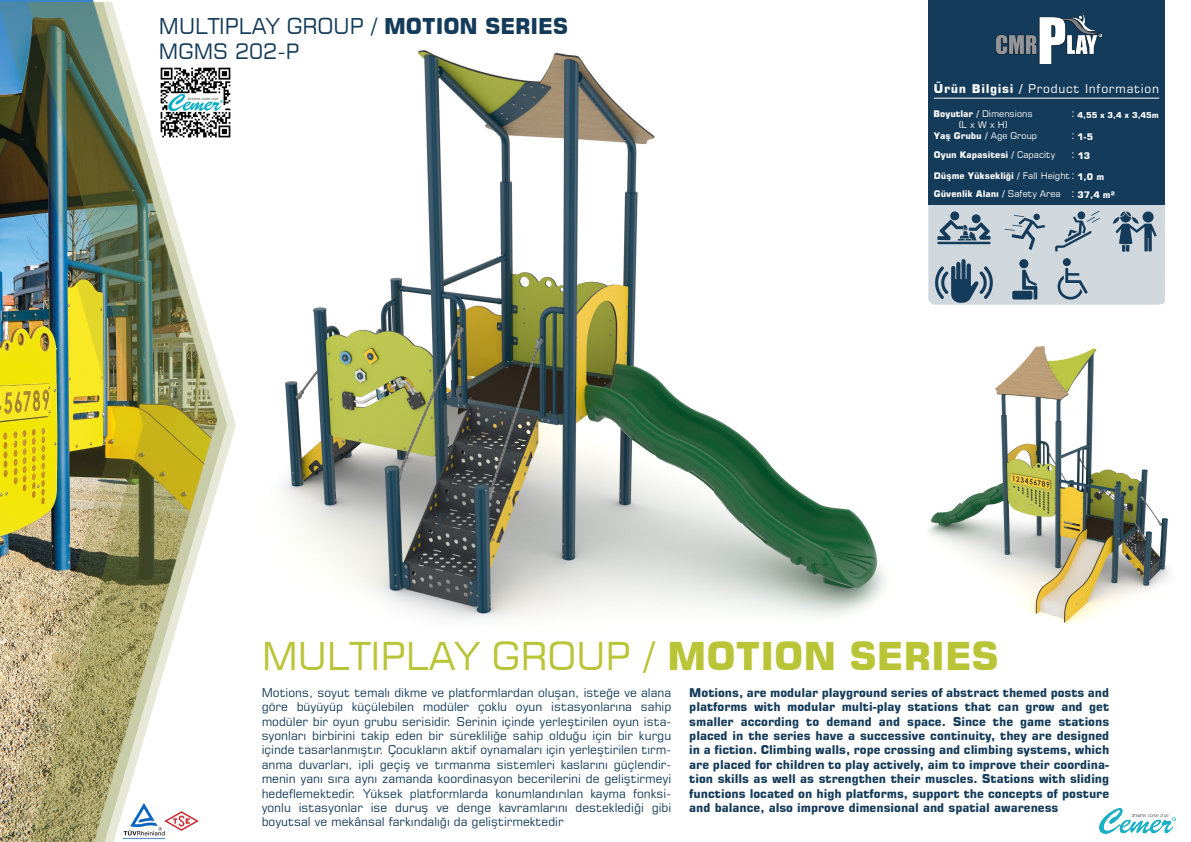
<style>
.page{position:relative;width:1191px;height:842px;background:#fff}
.page>*{position:absolute;margin:0;border:0;box-sizing:border-box;transform-origin:0 0}
.t1{font:38.2px "Square 721 BT";color:#bac437}
.t2{font:21.7px "Square 721 BT";color:#143b59}
.t3{font:21px "Square 721 BT";color:#143b59}
.t4{font:12px/14.4px "Square 721 BT";color:#143b59;text-align:justify}
.t5{font:700 12px/14.4px "Square 721 BT";color:#143b59;text-align:justify}
.t6{font:12px "Square 721 BT";letter-spacing:.055em;color:#fff}
.t7{font:11px/21.3px "Square 721 BT";color:#fff}
.t8{font:700 9px/19.7px "Square 721 BT";color:#fff}
.t9{font:9px/10.8px "Square 721 BT";color:#fff;text-align:center}
.t10{font:700 8px "Square 721 BT";color:#fff}
.s1{font-weight:700}
.s2{font-weight:400}
</style>
<div class="page">
<img style="left:283px;top:50px;width:602px;height:569px">
<img style="left:0;top:2px;width:236px;height:840px">
<img style="left:28px;top:2px;width:199px;height:840px">
<div style="left:928px;top:0;width:236px;height:204px;background:#143b59"></div>
<img style="left:996px;top:13px;width:105px;height:51px">
<img style="left:1099px;top:808px;width:76px;height:25px">
<hr style="left:934px;top:98px;width:225px;height:1px;background:#fff">
<svg style="left:928px;top:204px;width:237px;height:101px;background:#afbcc6"></svg>
<img style="left:123px;top:803px;width:39px;height:36px">
<img style="left:162px;top:801px;width:40px;height:40px">
<img style="left:155px;top:63px;width:80px;height:80px">
<img style="left:928px;top:346px;width:241px;height:278px">
<h2 class="t2" style="left:159px;top:13px;width:410px">MULTIPLAY GROUP / <span class="s1">MOTION SERIES</span></h2>
<h3 class="t3" style="left:159px;top:38px;width:142px">MGMS 202-P</h3>
<p class="t6" style="left:934px;top:81px;width:227px"><span class="s1">Ürün Bilgisi /</span> Product Information</p>
<p class="t9" style="left:933px;top:109px;width:101px"><span class="s1">Boyutlar /</span> Dimensions (L x W x H)</p>
<p class="t7" style="left:1071px;top:103px;width:5px">: :</p>
<p class="t7" style="left:1071px;top:144px;width:5px;line-height:20.6px">: :</p>
<p class="t7" style="left:1071px;top:183px;width:5px">:</p>
<p class="t10" style="left:1077px;top:111px;width:83px">4,55 x 3,4 x 3,45m</p>
<p class="t8" style="left:1077px;top:127px;width:17px">1-5<br>13</p>
<p class="t8" style="left:1077px;top:168px;width:39px;line-height:18.4px">1,0 m<br>37,4 m²</p>
<p class="t8" style="left:934px;top:126px;width:123px">Yaş Grubu / <span class="s2">Age Group<br></span>Oyun Kapasitesi / <span class="s2">Capacity</span></p>
<p class="t8" style="left:934px;top:167px;width:138px;line-height:18.4px">Düşme Yüksekliği / <span class="s2">Fall Height<br></span>Güvenlik Alanı / <span class="s2">Safety Area</span></p>
<h1 class="t1" style="left:262px;top:632px;width:738px">MULTIPLAY GROUP / <span class="s1">MOTION SERIES</span></h1>
<p class="t4" style="left:262px;top:685px;width:411px">Motions, soyut temalı dikme ve platformlardan oluşan, isteğe ve alana göre büyüyüp küçülebilen modüler çoklu oyun istasyonlarına sahip modüler bir oyun grubu serisidir. Serinin içinde yerleştirilen oyun ista&shy;syonları birbirini takip eden bir sürekliliğe sahip olduğu için bir kurgu içinde tasarlanmıştır. Çocukların aktif oynamaları için yerleştirilen tırm&shy;anma duvarları, ipli geçiş ve tırmanma sistemleri kaslarını güçlendir&shy;menin yanı sıra aynı zamanda koordinasyon becerilerini de geliştirmeyi hedeflemektedir. Yüksek platformlarda konumlandırılan kayma fonksi&shy;yonlu istasyonlar ise duruş ve denge kavramlarını desteklediği gibi boyutsal ve mekânsal farkındalığı da geliştirmektedir</p>
<p class="t5" style="left:689px;top:685px;width:421px">Motions, are modular playground series of abstract themed posts and platforms with modular multi-play stations that can grow and get smaller according to demand and space. Since the game stations placed in the series have a successive continuity, they are designed in a fiction. Climbing walls, rope crossing and climbing systems, which are placed for children to play actively, aim to improve their coordina&shy;tion skills as well as strengthen their muscles. Stations with sliding functions located on high platforms, support the concepts of posture and balance, also improve dimensional and spatial awareness</p>
</div>
